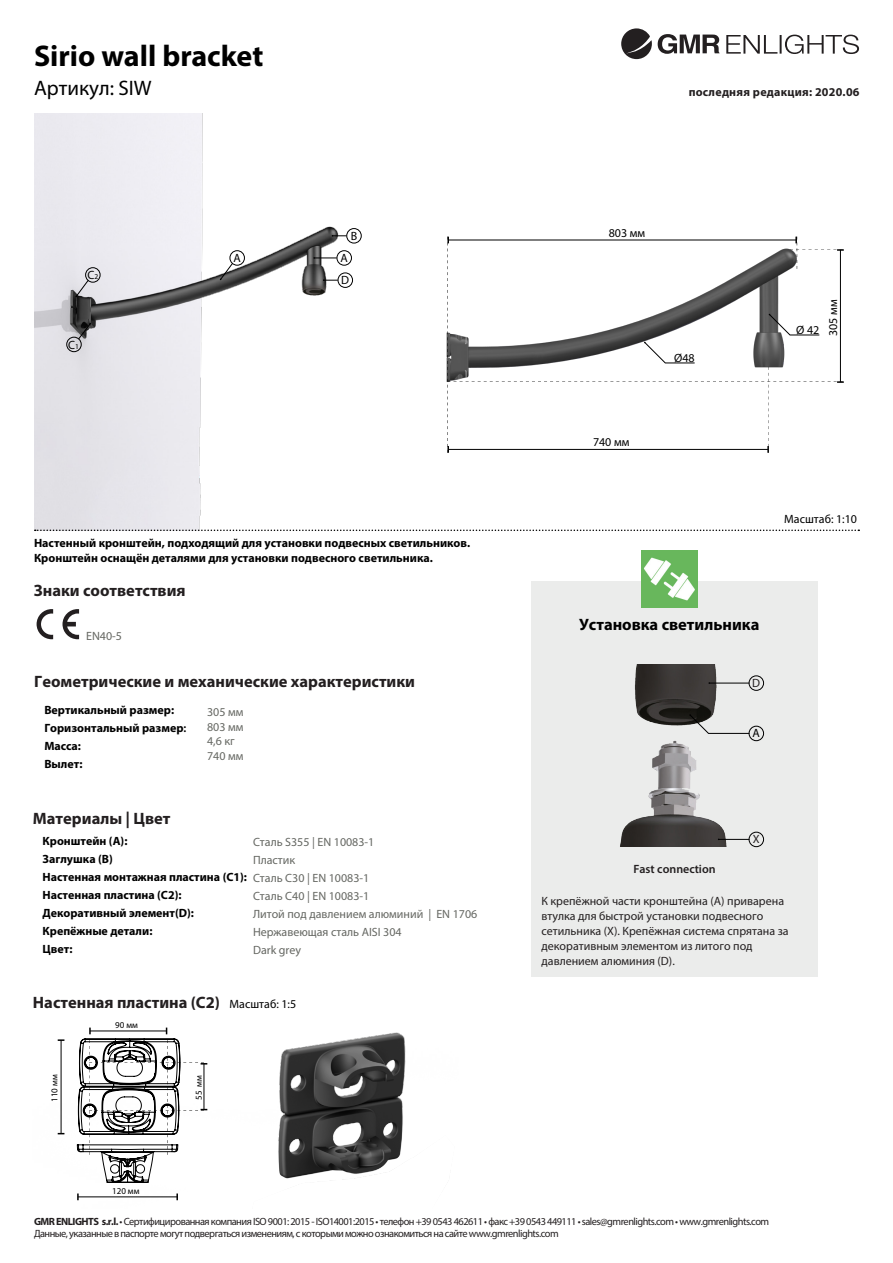
<style>
.page{position:relative;width:893px;height:1263px;background:#fff}
.page>*{position:absolute;margin:0;border:0;box-sizing:border-box;transform-origin:0 0}
.t1{font:700 30px "Myriad Pro";color:#000}
.t2{font:21px "Myriad Pro";color:#000}
.t3{font:700 16.5px "Myriad Pro";color:#231f20}
.t4{font:700 16.5px "Myriad Pro";color:#000}
.t5{font:700 12px/18px "Myriad Pro";color:#000}
.t6{font:12px/15px "Myriad Pro";color:#231f20}
.t7{font:12px/17.9px "Myriad Pro";color:#656762}
.t8{font:12px "Myriad Pro";color:#000}
.t9{font:700 12px "Myriad Pro";letter-spacing:.02em;color:#231f20}
.t10{font:600 12px "Myriad Pro";color:#231f20}
.t11{font:10.5px/12px "Myriad Pro";letter-spacing:-.05em;color:#231f20}
.t12{font:9px "Myriad Pro";color:#000}
.s1{font-size:7.5px}
.s2{font-weight:600}
.s3{font-weight:400;font-size:12px;color:#000}
.s4{font-weight:700}
</style>
<div class="page">
<svg style="left:621px;top:28px;width:31px;height:31px"></svg>
<svg style="left:658px;top:34px;width:61px;height:20px"></svg>
<svg style="left:726px;top:35px;width:133px;height:19px"></svg>
<svg style="left:459px;top:237px;width:385px;height:216px"></svg>
<img style="left:34px;top:114px;width:425px;height:416px">
<div style="left:85px;top:267px;width:15px;height:15px;border:1px solid #000;border-radius:50%"></div>
<div style="left:338px;top:273px;width:15px;height:15px;border:1px solid #000;border-radius:50%"></div>
<svg style="left:323px;top:279px;width:15px;height:2px"></svg>
<div style="left:337px;top:250px;width:15px;height:15px;border:1px solid #000;border-radius:50%"></div>
<svg style="left:313px;top:257px;width:24px;height:2px"></svg>
<svg style="left:76px;top:280px;width:13px;height:17px"></svg>
<div style="left:347px;top:228px;width:14px;height:15px;border:1px solid #000;border-radius:50%"></div>
<svg style="left:332px;top:235px;width:15px;height:2px"></svg>
<div style="left:230px;top:250px;width:15px;height:15px;border:1px solid #000;border-radius:50%"></div>
<svg style="left:220px;top:263px;width:13px;height:17px"></svg>
<div style="left:67px;top:337px;width:14px;height:15px;border:1px solid #000;border-radius:50%"></div>
<svg style="left:78px;top:323px;width:13px;height:16px"></svg>
<svg style="left:35px;top:529px;width:824px;height:2px"></svg>
<svg style="left:37px;top:609px;width:16px;height:30px"></svg>
<svg style="left:63px;top:609px;width:16px;height:30px"></svg>
<img style="left:57px;top:1032px;width:349px;height:169px">
<hr style="left:78px;top:1196px;width:99px;height:1px;background:#000">
<svg style="left:176px;top:1193px;width:2px;height:7px"></svg>
<svg style="left:77px;top:1193px;width:2px;height:7px"></svg>
<hr style="left:61px;top:1040px;width:1px;height:94px;background:#000">
<svg style="left:77px;top:1027px;width:130px;height:158px"></svg>
<div style="left:531px;top:581px;width:287px;height:396px;background:#ebeceb"></div>
<img style="left:641px;top:550px;width:57px;height:57px">
<img style="left:620px;top:664px;width:141px;height:183px">
<div style="left:749px;top:832px;width:15px;height:15px;border:1px solid #000;border-radius:50%"></div>
<hr style="left:719px;top:839px;width:30px;height:1px;background:#000">
<hr style="left:709px;top:683px;width:40px;height:1px;background:#000">
<div style="left:749px;top:676px;width:15px;height:14px;border:1px solid #000;border-radius:50%"></div>
<div style="left:749px;top:726px;width:15px;height:15px;border:1px solid #000;border-radius:50%"></div>
<svg style="left:689px;top:714px;width:61px;height:20px"></svg>
<h1 class="t1" style="left:34px;top:36px;width:231px">Sirio wall bracket</h1>
<h2 class="t2" style="left:34px;top:75px;width:119px">Артикул: SIW</h2>
<p class="t8" style="left:88px;top:267px;width:12px">C<span class="s1">2</span></p>
<p class="t8" style="left:68px;top:337px;width:12px">C<span class="s1">1</span></p>
<p class="t8" style="left:234px;top:250px;width:9px">A</p>
<p class="t8" style="left:351px;top:228px;width:8px">B</p>
<p class="t8" style="left:341px;top:250px;width:9px">A</p>
<p class="t8" style="left:341px;top:272px;width:9px">D</p>
<p class="t5" style="left:34px;top:535px;width:438px;line-height:14.7px">Настенный кронштейн, подходящий для установки подвесных светильников.<br>Кронштейн оснащён деталями для установки подвесного светильника.</p>
<h3 class="t3" style="left:34px;top:580px;width:153px">Знаки соответствия</h3>
<p class="t7" style="left:86px;top:627px;width:37px">EN40-5</p>
<h3 class="t3" style="left:34px;top:671px;width:382px">Геометрические и механические характеристики</h3>
<p class="t5" style="left:44px;top:701px;width:144px">Вертикальный размер:<br>Горизонтальный размер<span class="s2">:<br></span>Масса:<br>Вылет:</p>
<p class="t7" style="left:207px;top:703px;width:38px;line-height:15.8px">305 мм<br>803 мм</p>
<p class="t7" style="left:207px;top:734px;width:38px;line-height:14.4px">4,6 кг<br>740 мм</p>
<h3 class="t3" style="left:33px;top:807px;width:139px">Материалы | Цвет</h3>
<p class="t5" style="left:43px;top:831px;width:206px">Кронштейн (A):<br>Заглушка (B)<br>Настенная монтажная пластина (C1):<br>Настенная пластина (C2):<br>Декоративный элемент(D):<br>Крепёжные детали:<br>Цвет:</p>
<p class="t7" style="left:253px;top:833px;width:226px">Сталь S355 | EN 10083-1<br>Пластик<br>Сталь C30 | EN 10083-1<br>Сталь C40 | EN 10083-1<br>Литой под давлением алюминий | EN 1706<br>Нержавеющая сталь AISI 304<br>Dark grey</p>
<h3 class="t3" style="left:33px;top:991px;width:265px">Настенная пластина (C2) <span class="s3">Масштаб: 1:5</span></h3>
<p class="t12" style="left:49px;top:1102px;width:29px;rotate:-90deg">110 мм</p>
<p class="t12" style="left:115px;top:1020px;width:24px">90 мм</p>
<p class="t12" style="left:112px;top:1185px;width:29px">120 мм</p>
<p class="t12" style="left:193px;top:1099px;width:26px;rotate:-90deg">55 мм</p>
<p class="t9" style="left:689px;top:84px;width:172px">последняя редакция: 2020.06</p>
<p class="t8" style="left:609px;top:225px;width:38px">803 мм</p>
<p class="t8" style="left:593px;top:435px;width:38px">740 мм</p>
<p class="t8" style="left:674px;top:351px;width:22px">Ø48</p>
<p class="t8" style="left:796px;top:323px;width:25px">Ø 42</p>
<p class="t8" style="left:826px;top:336px;width:38px;rotate:-90deg">305 мм</p>
<p class="t8" style="left:784px;top:511px;width:74px">Масштаб: 1:10</p>
<h3 class="t4" style="left:579px;top:614px;width:182px">Установка светильника</h3>
<p class="t6" style="left:752px;top:675px;width:9px">D</p>
<p class="t8" style="left:753px;top:726px;width:9px">A</p>
<p class="t6" style="left:753px;top:831px;width:8px">X</p>
<p class="t10" style="left:633px;top:861px;width:84px">Fast connection</p>
<p class="t6" style="left:541px;top:894px;width:249px">К крепёжной части кронштейна (A) приварена втулка для быстрой установки подвесного сетильника (Х). Крепёжная система спрятана за декоративным элементом из литого под давлением алюминия (D).</p>
<p class="t11" style="left:34px;top:1215px;width:737px"><span class="s4">GMR ENLIGHTS s.r.l.</span> • Сертифицированная компания ISO 9001: 2015 - ISO14001:2015 • телефон +39 0543 462611 • факс +39 0543 449111 • sales@gmrenlights.com • www.gmrenlights.com<br>Данные, указанные в паспорте могут подвергаться изменениям, с которыми можно ознакомиться на сайте www.gmrenlights.com</p>
</div>
